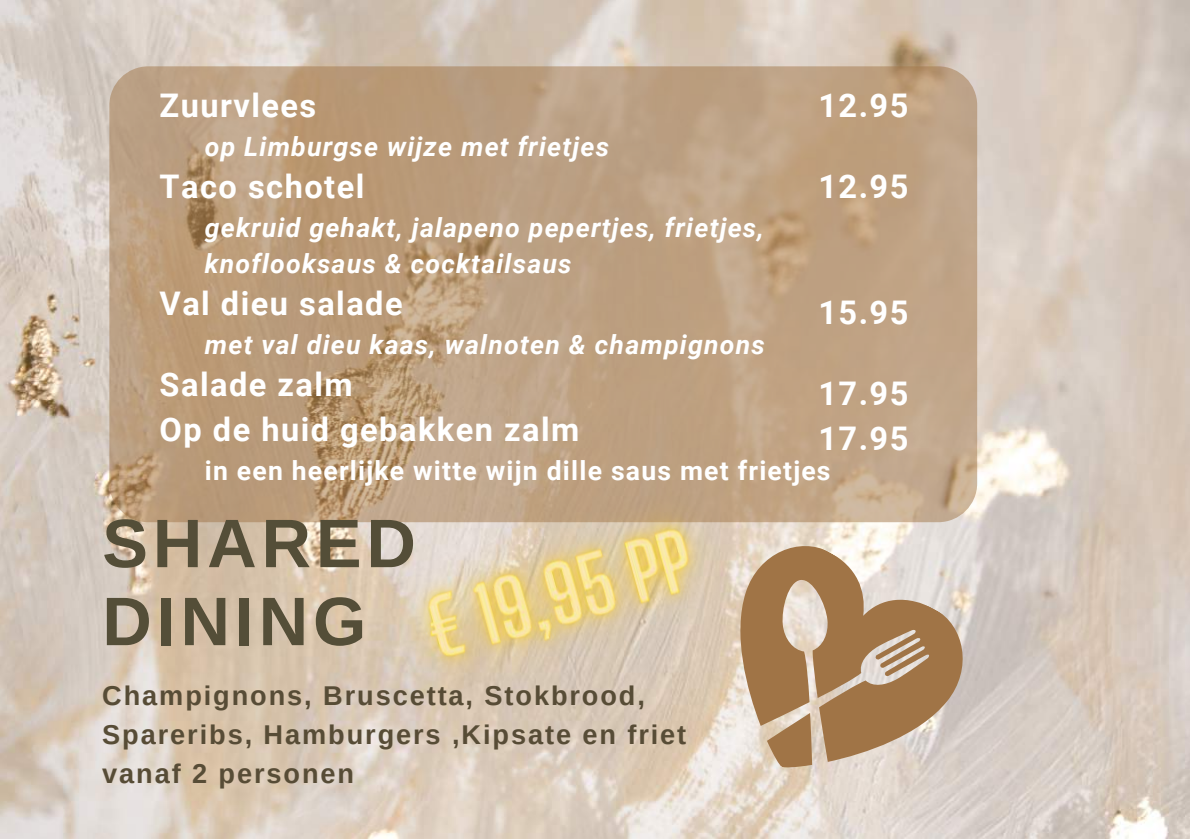
<style>
.page{position:relative;width:1190px;height:839px;background:#fff}
.page>*{position:absolute;margin:0;border:0;box-sizing:border-box;transform-origin:0 0}
.t1{font:700 68.6px/78px "Arimo";letter-spacing:.07em;color:#544e38}
.t2{font:700 32.6px/45px "Roboto";letter-spacing:.045em;color:#fff}
.t3{font:700 27.2px/39px "Arimo";letter-spacing:.07em;color:#574c36}
.t4{font:italic 700 26.6px/36px "Roboto";letter-spacing:.045em;color:#fff}
.t5{font:700 26.6px "Roboto";letter-spacing:.045em;color:#fff}
</style>
<div class="page">
<img style="left:0;top:0;width:1190px;height:838px">
<svg style="left:109px;top:66px;width:868px;height:456px;background:#bc9f80"></svg>
<svg style="left:686px;top:522px;width:304px;height:280px;background:#cab5a0"></svg>
<img style="left:304px;top:404px;width:509px;height:382px">
<p class="t2" style="left:160px;top:84px;width:158px">Zuurvlees</p>
<p class="t4" style="left:205px;top:129px;width:406px">op Limburgse wijze met frietjes</p>
<p class="t2" style="left:160px;top:165px;width:206px">Taco schotel</p>
<p class="t4" style="left:205px;top:210px;width:561px">gekruid gehakt, jalapeno pepertjes, frietjes, knoflooksaus &amp; cocktailsaus</p>
<p class="t2" style="left:160px;top:281px;width:245px">Val dieu salade</p>
<p class="t4" style="left:205px;top:327px;width:562px">met val dieu kaas, walnoten &amp; champignons</p>
<p class="t2" style="left:160px;top:362px;width:421px">Salade zalm<br>Op de huid gebakken zalm</p>
<p class="t5" style="left:205px;top:455px;width:627px">in een heerlijke witte wijn dille saus met frietjes</p>
<p class="t2" style="left:818px;top:84px;width:92px">12.95</p>
<p class="t2" style="left:818px;top:165px;width:92px">12.95</p>
<p class="t2" style="left:818px;top:290px;width:92px">15.95</p>
<p class="t2" style="left:818px;top:371px;width:92px">17.95<br>17.95</p>
<h1 class="t1" style="left:102px;top:504px;width:315px">SHARED<br>DINING</h1>
<p class="t3" style="left:102px;top:675px;width:586px">Champignons, Bruscetta, Stokbrood,<br>Spareribs, Hamburgers ,Kipsate en friet vanaf 2 personen</p>
</div>
